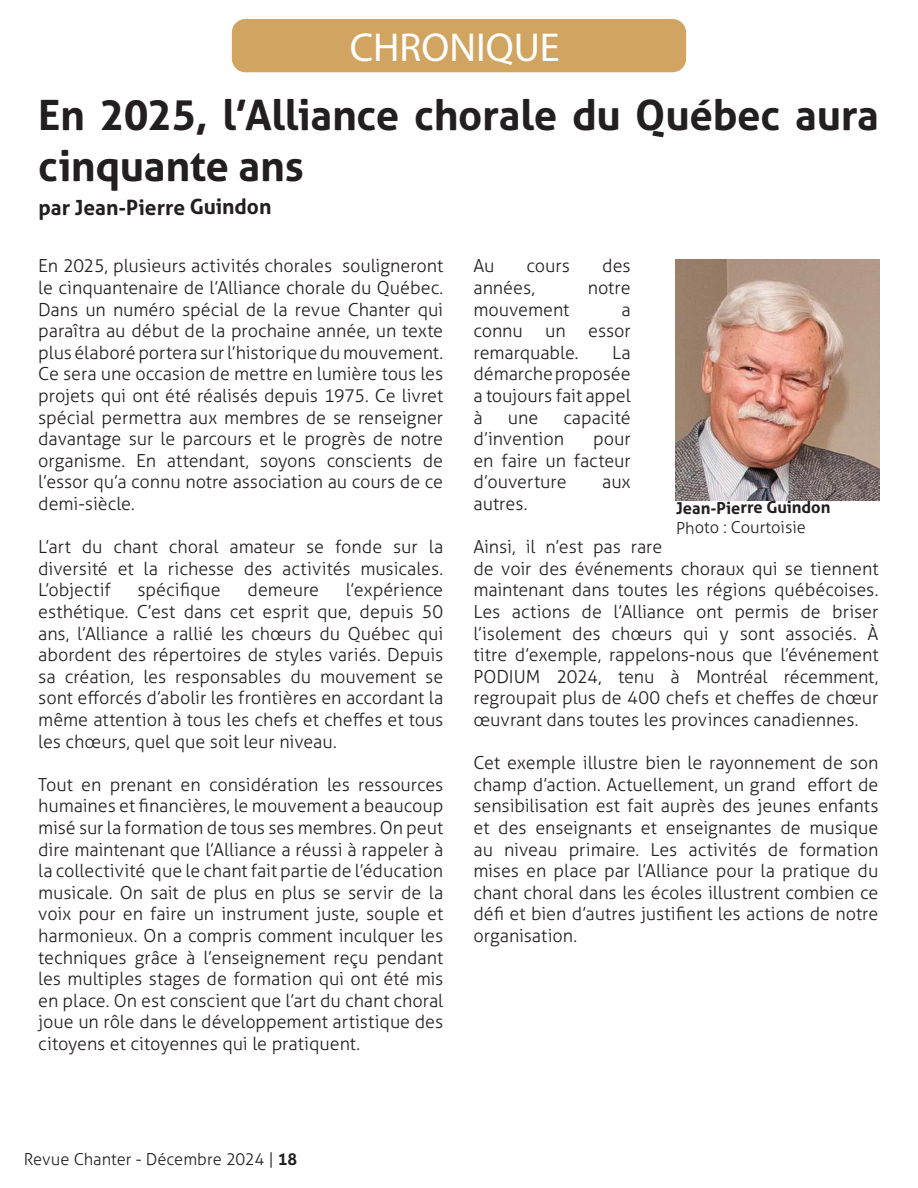
<style>
.page{position:relative;width:918px;height:1188px;background:#fff}
.page>*{position:absolute;margin:0;border:0;box-sizing:border-box;transform-origin:0 0}
.t1{font:700 42px/50.4px "Aller";letter-spacing:-.005em;color:#231f20}
.Day_-_Date_Header{font:40.5px "Myriad Pro";color:#fff}
.t2{font:700 21px "Aller";letter-spacing:-.005em;color:#231f20}
.t3{font:300 18px/21.6px "Aller";letter-spacing:-.005em;color:#231f20;text-align:justify}
.t4{font:300 16.5px "Aller";letter-spacing:-.005em;color:#231f20}
.t5{font:700 16.5px "Aller";letter-spacing:-.005em;color:#231f20}
.s1{font-weight:700}
</style>
<div class="page">
<div style="left:232px;top:19px;width:454px;height:53px;background:#d1a561;border-radius:14px"></div>
<img style="left:676px;top:259px;width:203px;height:242px">
<p class="Day_-_Date_Header" style="left:350px;top:22px;width:212px">CHRONIQUE</p>
<p class="t1" style="left:38px;top:90px;width:842px">En 2025, l’Alliance chorale du Québec aura cinquante ans</p>
<p class="t2" style="left:38px;top:194px;width:235px">par Jean-Pierre Guindon</p>
<p class="t3" style="left:473px;top:255px;width:23px">Au</p>
<p class="t3" style="left:527px;top:255px;width:45px">cours</p>
<p class="t3" style="left:602px;top:255px;width:30px">des</p>
<p class="t3" style="left:473px;top:277px;width:63px">années,</p>
<p class="t3" style="left:588px;top:277px;width:44px">notre</p>
<p class="t3" style="left:473px;top:298px;width:97px">mouvement</p>
<p class="t3" style="left:38px;top:255px;width:407px">En 2025, plusieurs activités chorales souligneront le cinquantenaire de l’Alliance chorale du Québec.<br>Dans un numéro spécial de la revue Chanter qui paraîtra au début de la prochaine année, un texte plus élaboré portera sur l’historique du mouvement.<br>Ce sera une occasion de mettre en lumière tous les projets qui ont été réalisés depuis 1975. Ce livret spécial permettra aux membres de se renseigner davantage sur le parcours et le progrès de notre organisme. En attendant, soyons conscients de l’essor qu’a connu notre association au cours de ce demi-siècle.</p>
<p class="t3" style="left:38px;top:536px;width:407px">L’art du chant choral amateur se fonde sur la diversité et la richesse des activités musicales.<br>L’objectif</p>
<p class="t3" style="left:473px;top:298px;width:159px;text-indent:148px">a connu un essor remarquable.</p>
<p class="t3" style="left:473px;top:341px;width:159px;text-indent:139px">La démarche proposée a toujours fait appel à</p>
<p class="t3" style="left:473px;top:406px;width:159px;text-indent:90px">capacité d’invention</p>
<p class="t3" style="left:508px;top:406px;width:32px">une</p>
<p class="t3" style="left:473px;top:428px;width:159px;text-indent:120px">pour en faire un facteur d’ouverture</p>
<p class="t3" style="left:602px;top:471px;width:30px">aux</p>
<p class="t3" style="left:473px;top:493px;width:56px">autres.</p>
<p class="t3" style="left:473px;top:536px;width:407px;text-align:left">Ainsi, il n’est pas rare<br>de voir des événements choraux qui se tiennent maintenant dans toutes les régions québécoises.<br>Les actions de l’Alliance ont permis de briser l’isolement des chœurs qui y sont associés. À titre d’exemple, rappelons-nous que l’événement PODIUM 2024, tenu à Montréal récemment, regroupait plus de 400 chefs et cheffes de chœur œuvrant dans toutes les provinces canadiennes.</p>
<p class="t3" style="left:473px;top:752px;width:407px">Cet exemple illustre bien le rayonnement de son champ d’action. Actuellement, un grand effort de sensibilisation est fait auprès des jeunes enfants et des enseignants et enseignantes de musique au niveau primaire. Les activités de formation mises en place par l’Alliance pour la pratique du chant choral dans les écoles illustrent combien ce défi et bien d’autres justifient les actions de notre organisation.</p>
<p class="t5" style="left:676px;top:497px;width:156px">Jean-Pierre Guindon</p>
<p class="t4" style="left:676px;top:517px;width:132px">Photo : Courtoisie</p>
<p class="t3" style="left:137px;top:579px;width:85px">spécifique</p>
<p class="t3" style="left:248px;top:579px;width:73px">demeure</p>
<p class="t3" style="left:38px;top:579px;width:407px;text-indent:308px">l’expérience esthétique. C’est dans cet esprit que, depuis 50 ans, l’Alliance a rallié les chœurs du Québec qui abordent des répertoires de styles variés. Depuis sa création, les responsables du mouvement se sont efforcés d’abolir les frontières en accordant la même attention à tous les chefs et cheffes et tous les chœurs, quel que soit leur niveau.</p>
<p class="t3" style="left:38px;top:773px;width:407px">Tout en prenant en considération les ressources humaines et financières, le mouvement a beaucoup misé sur la formation de tous ses membres. On peut dire maintenant que l’Alliance a réussi à rappeler à la collectivité que le chant fait partie de l’éducation musicale. On sait de plus en plus se servir de la voix pour en faire un instrument juste, souple et harmonieux. On a compris comment inculquer les techniques grâce à l’enseignement reçu pendant les multiples stages de formation qui ont été mis en place. On est conscient que l’art du chant choral joue un rôle dans le développement artistique des citoyens et citoyennes qui le pratiquent.</p>
<p class="t4" style="left:24px;top:1149px;width:275px">Revue Chanter - Décembre 2024 | <span class="s1">18</span></p>
</div>
